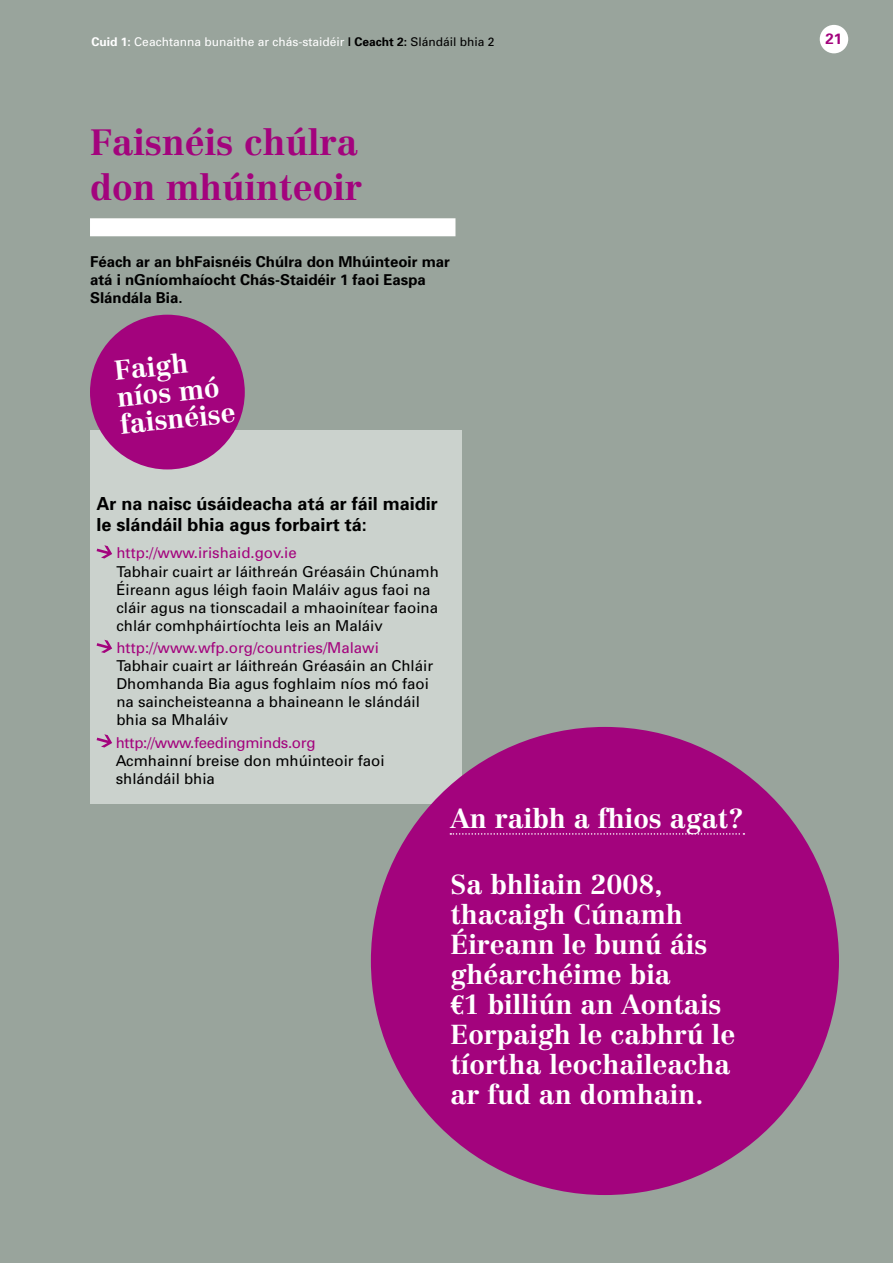
<style>
.page{position:relative;width:893px;height:1263px;background:#99a49c}
.page>*{position:absolute;margin:0;border:0;box-sizing:border-box;transform-origin:0 0}
.t1{font:700 36px/45px "Centennial CE";color:#a3037d}
.t2{font:700 27px/30px "Centennial CE";color:#fff}
.t3{font:700 18px/21.6px "Univers";color:#000}
.t4{font:15px/18px "Univers";color:#000}
.t5{font:700 15px/18px "Univers";color:#000}
.t6{font:15px "Univers";color:#a3037d}
.t7{font:15px "Univers";letter-spacing:-.02em;color:#a3037d}
.t8{font:700 15px "Univers";color:#a3037d}
.t9{font:12px "Univers";color:#fff}
.s1{font-weight:700}
.s2{font-weight:900;color:#000}
.s3{font-weight:700;color:#000}
.s4{color:#000}
.s5{font-family:"Euro Serif"}
</style>
<div class="page">
<div style="left:820px;top:25px;width:28px;height:28px;background:#fff;border-radius:50%"></div>
<div style="left:90px;top:218px;width:365px;height:18px;background:#fff"></div>
<div style="left:90px;top:430px;width:371px;height:374px;background:#cbd2cd"></div>
<svg style="left:97px;top:545px;width:15px;height:13px"></svg>
<svg style="left:97px;top:640px;width:15px;height:13px"></svg>
<svg style="left:97px;top:734px;width:15px;height:13px"></svg>
<div style="left:90px;top:315px;width:155px;height:154px;background:#a3037d;border-radius:50%"></div>
<div style="left:371px;top:727px;width:468px;height:468px;background:#a3037d;border-radius:50%"></div>
<svg style="left:450px;top:833px;width:294px;height:2px"></svg>
<p class="t9" style="left:92px;top:34px;width:404px"><span class="s1">Cuid 1:</span> Ceachtanna bunaithe ar chás-staidéir <span class="s2">|</span> <span class="s3">Ceacht 2:</span> <span class="s4">Slándáil bhia 2</span></p>
<p class="t8" style="left:826px;top:29px;width:18px">21</p>
<h1 class="t1" style="left:90px;top:120px;width:274px">Faisnéis chúlra don mhúinteoir</h1>
<p class="t5" style="left:90px;top:252px;width:362px">Féach ar an bhFaisnéis Chúlra don Mhúinteoir mar atá i nGníomhaíocht Chás-Staidéir 1 faoi Easpa<br>Slándála Bia.</p>
<h2 class="t2" style="left:113px;top:357px;width:118px;line-height:27px;rotate:-6deg">Faigh níos mó faisnéise</h2>
<p class="t3" style="left:97px;top:492px;width:343px">Ar na naisc úsáideacha atá ar fáil maidir le slándáil bhia agus forbairt tá:</p>
<p class="t6" style="left:116px;top:544px;width:182px">http://www.irishaid.gov.ie</p>
<p class="t4" style="left:116px;top:562px;width:324px">Tabhair cuairt ar láithreán Gréasáin Chúnamh Éireann agus léigh faoin Maláiv agus faoi na cláir agus na tionscadail a mhaoinítear faoina chlár comhpháirtíochta leis an Maláiv</p>
<p class="t6" style="left:116px;top:638px;width:264px">http://www.wfp.org/countries/Malawi</p>
<p class="t4" style="left:116px;top:656px;width:318px">Tabhair cuairt ar láithreán Gréasáin an Chláir Dhomhanda Bia agus foghlaim níos mó faoi na saincheisteanna a bhaineann le slándáil bhia sa Mhaláiv</p>
<p class="t7" style="left:116px;top:733px;width:201px">http://www.feedingminds.org</p>
<p class="t4" style="left:116px;top:751px;width:270px">Acmhainní breise don mhúinteoir faoi shlándáil bhia</p>
<h2 class="t2" style="left:450px;top:803px;width:295px">An raibh a fhios agat?</h2>
<h2 class="t2" style="left:450px;top:869px;width:287px">Sa bhliain 2008, thacaigh Cúnamh<br>Éireann le bunú áis ghéarchéime bia<br><span class="s5">€</span>1 billiún an Aontais<br>Eorpaigh le cabhrú le tíortha leochaileacha ar fud an domhain.</h2>
</div>
